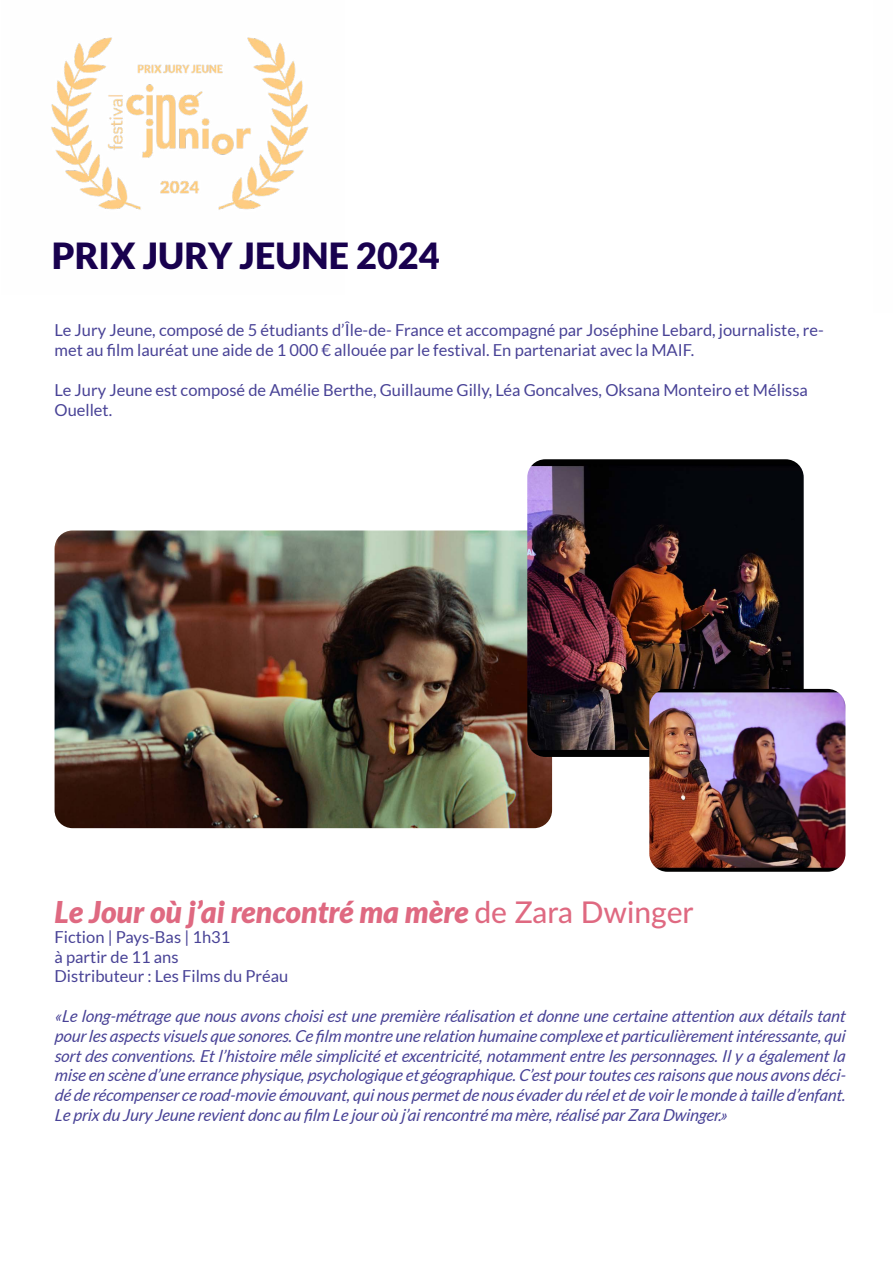
<style>
.page{position:relative;width:893px;height:1263px;background:#fff}
.page>*{position:absolute;margin:0;border:0;box-sizing:border-box;transform-origin:0 0}
.t1{font:900 36px "Lato";color:#19014f}
.t2{font:italic 900 30px "Lato";color:#df6981}
.t3{font:italic 16.5px/19.8px "Lato";color:#484296;text-align:justify}
.t4{font:16.5px/19.8px "Lato";color:#484296}
.s1{font-weight:500;font-style:normal}
</style>
<div class="page">
<img style="left:55px;top:530px;width:497px;height:298px">
<img style="left:51px;top:37px;width:258px;height:173px">
<img style="left:527px;top:459px;width:277px;height:298px">
<img style="left:649px;top:689px;width:196px;height:183px">
<h1 class="t1" style="left:52px;top:235px;width:389px">PRIX JURY JEUNE 2024</h1>
<p class="t4" style="left:55px;top:320px;width:771px">Le Jury Jeune, composé de 5 étudiants d’Île-de- France et accompagné par Joséphine Lebard, journaliste, re&shy;met au film lauréat une aide de 1 000 € allouée par le festival. En partenariat avec la MAIF.</p>
<p class="t4" style="left:55px;top:380px;width:755px">Le Jury Jeune est composé de Amélie Berthe, Guillaume Gilly, Léa Goncalves, Oksana Monteiro et Mélissa<br>Ouellet.</p>
<h2 class="t2" style="left:55px;top:894px;width:640px">Le Jour où j’ai rencontré ma mère <span class="s1">de Zara Dwinger</span></h2>
<p class="t4" style="left:55px;top:927px;width:235px">Fiction | Pays-Bas | 1h31<br>à partir de 11 ans<br>Distributeur : Les Films du Préau</p>
<p class="t3" style="left:55px;top:1006px;width:795px">«Le long-métrage que nous avons choisi est une première réalisation et donne une certaine attention aux détails tant pour les aspects visuels que sonores.Ce film montre une relation humaine complexe et particulièrement intéressante,qui sort des conventions. Et l’histoire mêle simplicité et excentricité, notamment entre les personnages. Il y a également la mise en scène d’une errance physique,psychologique et géographique.C’est pour toutes ces raisons que nous avons déci&shy;dé de récompenser ce road-movie émouvant,quinous permet de nous évader du réelet de voir le monde à taille d’enfant.<br>Le prix du Jury Jeune revient donc au film Le jour où j’airencontré ma mère,réalisé par Zara Dwinger.»</p>
</div>
